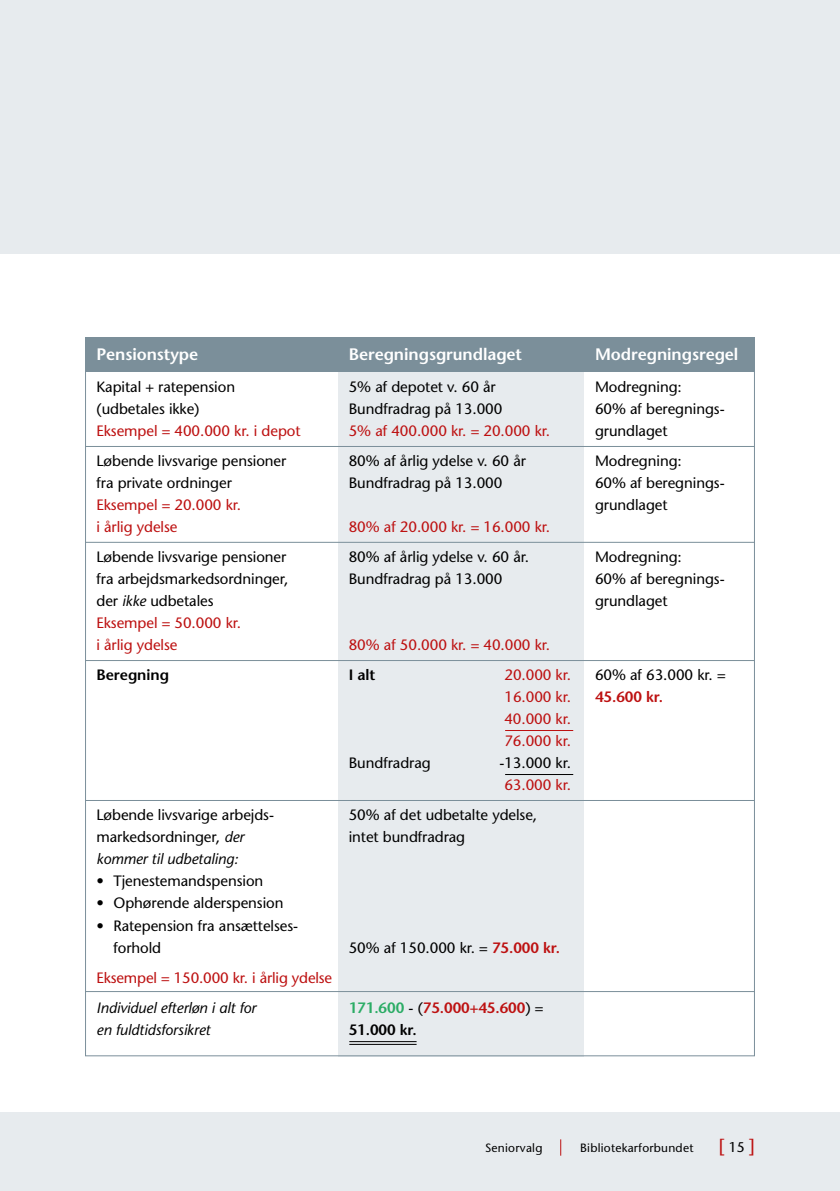
<style>
.page{position:relative;width:840px;height:1191px;background:#fff}
.page>*{position:absolute;margin:0;border:0;box-sizing:border-box;transform-origin:0 0}
.t1{font:18px "Stone Sans";color:#bd1111}
.t2{font:600 16.6px "Stone Sans";letter-spacing:-.005em;color:#fff}
.t3{font:15px/22px "Stone Sans";letter-spacing:-.005em;color:#000}
.t4{font:15px/22px "Stone Sans";letter-spacing:-.005em;color:#bd1111}
.t5{font:italic 15px "Stone Sans";letter-spacing:-.005em;color:#000}
.t6{font:600 15px "Stone Sans";letter-spacing:-.005em;color:#bd1111}
.t7{font:600 15px "Stone Sans";letter-spacing:-.005em;color:#000}
.t8{font:12px "Stone Sans";letter-spacing:.02em;color:#000}
.s1{font-style:italic}
.s2{font-weight:600;color:#bd1111}
.s3{color:#2aac65}
.s4{font-weight:400;color:#000}
.s5{font-size:14px;color:#000}
</style>
<div class="page">
<div style="left:0;top:0;width:839px;height:254px;background:#e7ebee"></div>
<div style="left:0;top:1112px;width:839px;height:79px;background:#e7ebee"></div>
<svg style="left:560px;top:1139px;width:1px;height:16px"></svg>
<div style="left:337px;top:372px;width:246px;height:684px;background:#e7ebee"></div>
<div style="left:85px;top:337px;width:669px;height:35px;background:#7b8f9a"></div>
<hr style="left:85px;top:446px;width:669px;height:1px;background:#7b8f9a">
<hr style="left:85px;top:542px;width:669px;height:1px;background:#7b8f9a">
<hr style="left:85px;top:991px;width:669px;height:1px;background:#7b8f9a">
<hr style="left:85px;top:800px;width:669px;height:1px;background:#7b8f9a">
<hr style="left:85px;top:660px;width:669px;height:1px;background:#7b8f9a">
<hr style="left:505px;top:730px;width:68px;height:1px;background:#bd1111">
<hr style="left:505px;top:774px;width:68px;height:1px;background:#000">
<hr style="left:349px;top:1041px;width:67px;height:1px;background:#000">
<hr style="left:349px;top:1044px;width:67px;height:1px;background:#000">
<p class="t2" style="left:96px;top:344px;width:103px">Pensionstype</p>
<p class="t2" style="left:348px;top:344px;width:175px">Beregningsgrundlaget</p>
<p class="t2" style="left:594px;top:344px;width:145px">Modregningsregel</p>
<p class="t3" style="left:96px;top:376px;width:140px">Kapital + ratepension</p>
<p class="t3" style="left:348px;top:376px;width:148px">5% af depotet v. 60 år</p>
<p class="t3" style="left:594px;top:376px;width:88px">Modregning:</p>
<p class="t3" style="left:96px;top:398px;width:104px">(udbetales ikke)</p>
<p class="t3" style="left:348px;top:398px;width:155px">Bundfradrag på 13.000</p>
<p class="t3" style="left:594px;top:398px;width:131px">60% af beregnings-</p>
<p class="t4" style="left:96px;top:420px;width:205px">Eksempel = 400.000 kr. i depot</p>
<p class="t4" style="left:348px;top:420px;width:203px">5% af 400.000 kr. = 20.000 kr.</p>
<p class="t3" style="left:594px;top:420px;width:74px">grundlaget</p>
<p class="t3" style="left:96px;top:450px;width:191px">Løbende livsvarige pensioner</p>
<p class="t3" style="left:348px;top:450px;width:179px">80% af årlig ydelse v. 60 år</p>
<p class="t3" style="left:594px;top:450px;width:88px">Modregning:</p>
<p class="t3" style="left:96px;top:472px;width:137px">fra private ordninger</p>
<p class="t3" style="left:348px;top:472px;width:155px">Bundfradrag på 13.000</p>
<p class="t3" style="left:594px;top:472px;width:131px">60% af beregnings-</p>
<p class="t4" style="left:96px;top:494px;width:146px">Eksempel = 20.000 kr.</p>
<p class="t3" style="left:594px;top:494px;width:74px">grundlaget</p>
<p class="t4" style="left:96px;top:516px;width:82px">i årlig ydelse</p>
<p class="t4" style="left:348px;top:516px;width:203px">80% af 20.000 kr. = 16.000 kr.</p>
<p class="t3" style="left:96px;top:546px;width:191px">Løbende livsvarige pensioner</p>
<p class="t3" style="left:348px;top:546px;width:182px">80% af årlig ydelse v. 60 år.</p>
<p class="t3" style="left:594px;top:546px;width:88px">Modregning:</p>
<p class="t3" style="left:96px;top:568px;width:193px">fra arbejdsmarkedsordninger,</p>
<p class="t3" style="left:348px;top:568px;width:155px">Bundfradrag på 13.000</p>
<p class="t3" style="left:594px;top:568px;width:131px">60% af beregnings-</p>
<p class="t3" style="left:96px;top:590px;width:119px">der <span class="s1">ikke</span> udbetales</p>
<p class="t3" style="left:594px;top:590px;width:74px">grundlaget</p>
<p class="t4" style="left:96px;top:612px;width:146px">Eksempel = 50.000 kr. i årlig ydelse</p>
<p class="t4" style="left:348px;top:634px;width:203px">80% af 50.000 kr. = 40.000 kr.</p>
<p class="t7" style="left:96px;top:666px;width:74px">Beregning</p>
<p class="t7" style="left:348px;top:666px;width:28px">I alt</p>
<p class="t4" style="left:504px;top:664px;width:68px">20.000 kr.</p>
<p class="t3" style="left:594px;top:664px;width:132px">60% af 63.000 kr. =</p>
<p class="t4" style="left:504px;top:686px;width:68px">16.000 kr.</p>
<p class="t6" style="left:594px;top:688px;width:69px">45.600 kr.</p>
<p class="t4" style="left:504px;top:708px;width:68px">40.000 kr.<br>76.000 kr.</p>
<p class="t3" style="left:348px;top:752px;width:83px">Bundfradrag</p>
<p class="t3" style="left:499px;top:752px;width:73px">-13.000 kr.</p>
<p class="t4" style="left:504px;top:774px;width:68px">63.000 kr.</p>
<p class="t3" style="left:96px;top:804px;width:179px">Løbende livsvarige arbejds-</p>
<p class="t3" style="left:348px;top:804px;width:190px">50% af det udbetalte ydelse,</p>
<p class="t3" style="left:96px;top:826px;width:149px">markedsordninger, <span class="s1">der</span></p>
<p class="t3" style="left:348px;top:826px;width:118px">intet bundfradrag</p>
<p class="t5" style="left:96px;top:850px;width:143px">kommer til udbetaling:</p>
<p class="t3" style="left:96px;top:870px;width:168px">• Tjenestemandspension</p>
<p class="t3" style="left:96px;top:892px;width:188px">• Ophørende alderspension</p>
<p class="t3" style="left:113px;top:914px;width:186px;text-indent:-17px">• Ratepension fra ansættelses&shy;forhold</p>
<p class="t3" style="left:348px;top:936px;width:213px">50% af 150.000 kr. = <span class="s2">75.000 kr.</span></p>
<p class="t4" style="left:96px;top:966px;width:237px">Eksempel = 150.000 kr. i årlig ydelse</p>
<p class="t5" style="left:96px;top:998px;width:161px">Individuel efterløn i alt for</p>
<p class="t6" style="left:348px;top:998px;width:196px"><span class="s3">171.600</span> <span class="s4">- (</span>75.000+45.600<span class="s4">) =</span></p>
<p class="t5" style="left:96px;top:1020px;width:116px">en fuldtidsforsikret</p>
<p class="t7" style="left:348px;top:1020px;width:69px">51.000 kr.</p>
<p class="t8" style="left:485px;top:1140px;width:59px">Seniorvalg</p>
<p class="t8" style="left:579px;top:1140px;width:115px">Bibliotekarforbundet</p>
<p class="t1" style="left:718px;top:1134px;width:38px">[ <span class="s5">15</span> ]</p>
</div>
